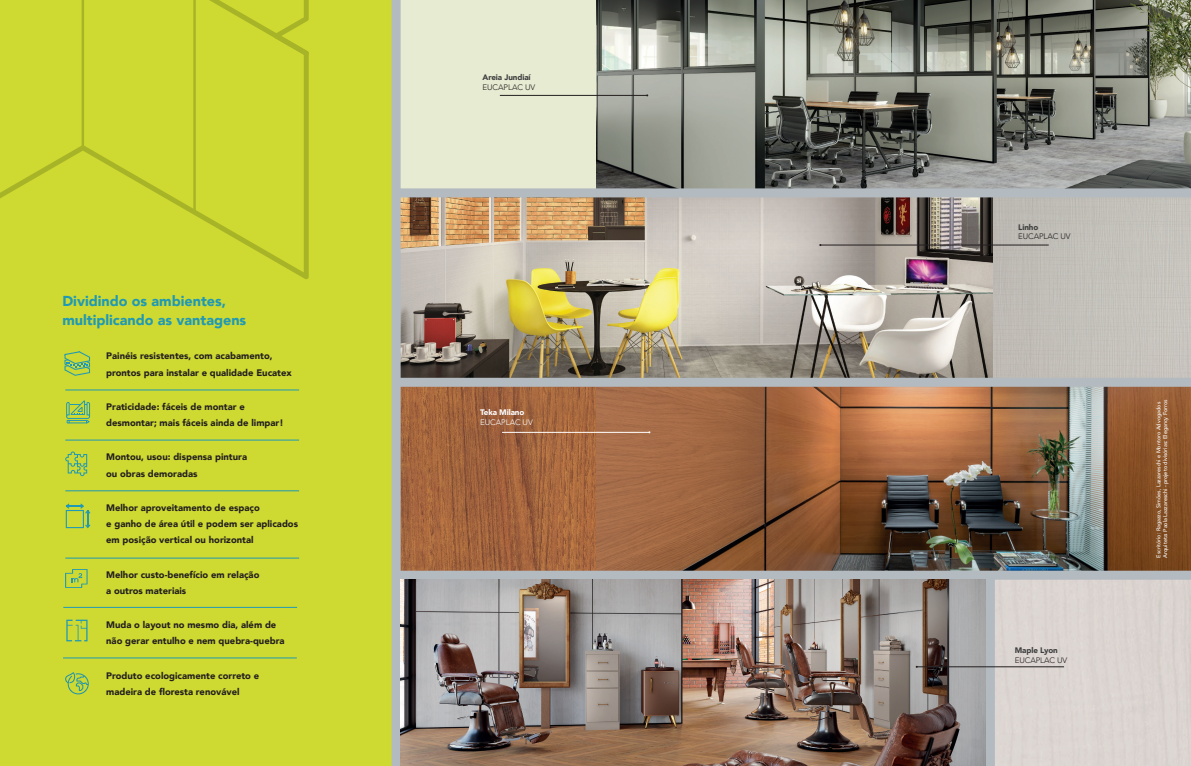
<style>
.page{position:relative;width:1191px;height:766px;background:#fff}
.page>*{position:absolute;margin:0;border:0;box-sizing:border-box;transform-origin:0 0}
.t1{font:900 14.4px/19px "Avenir";color:#1f99b5}
.t2{font:900 9.4px/16.3px "Avenir";color:#231f20}
.t3{font:300 8px "Avenir";letter-spacing:-.01em;color:#231f20}
.t4{font:900 8px "Avenir";letter-spacing:-.01em;color:#3e3e3f}
.t5{font:900 8px "Avenir";letter-spacing:-.01em;color:#fff}
.t6{font:300 8px "Avenir";letter-spacing:-.01em;color:#fff}
.t7{font:500 5.5px/6.7px "Avenir";letter-spacing:-.01em;color:#fff}
</style>
<div class="page">
<div style="left:0;top:0;width:397px;height:765px;background:#ced931"></div>
<img style="left:595px;top:0;width:596px;height:188px">
<hr style="left:65px;top:389px;width:234px;height:1px;background:#1f99b5">
<hr style="left:65px;top:439px;width:234px;height:1px;background:#1f99b5">
<hr style="left:65px;top:490px;width:234px;height:1px;background:#1f99b5">
<hr style="left:65px;top:557px;width:234px;height:1px;background:#1f99b5">
<hr style="left:63px;top:606px;width:234px;height:1px;background:#1f99b5">
<hr style="left:63px;top:657px;width:234px;height:1px;background:#1f99b5">
<svg style="left:66px;top:400px;width:24px;height:23px"></svg>
<svg style="left:65px;top:569px;width:23px;height:18px"></svg>
<svg style="left:66px;top:503px;width:24px;height:25px"></svg>
<img style="left:595px;top:386px;width:596px;height:184px">
<div style="left:400px;top:0;width:195px;height:188px;background:#e7ebd2"></div>
<img style="left:400px;top:197px;width:594px;height:180px">
<div style="left:994px;top:579px;width:197px;height:186px;background:#dcd4d1"></div>
<img style="left:400px;top:386px;width:195px;height:184px">
<img style="left:994px;top:197px;width:197px;height:180px">
<div style="left:396px;top:188px;width:795px;height:9px;background:#b3bac0"></div>
<div style="left:398px;top:377px;width:793px;height:9px;background:#b3bac0"></div>
<div style="left:396px;top:570px;width:795px;height:9px;background:#b3bac0"></div>
<div style="left:985px;top:576px;width:9px;height:189px;background:#b3bac0"></div>
<div style="left:392px;top:0;width:8px;height:765px;background:#b3bac0"></div>
<hr style="left:820px;top:245px;width:228px;height:1px;background:#231f20">
<hr style="left:502px;top:432px;width:147px;height:1px;background:#fff">
<hr style="left:500px;top:95px;width:147px;height:1px;background:#231f20">
<svg style="left:0;top:0;width:309px;height:279px"></svg>
<svg style="left:192px;top:0;width:117px;height:213px"></svg>
<svg style="left:64px;top:351px;width:26px;height:24px"></svg>
<svg style="left:65px;top:451px;width:22px;height:25px"></svg>
<svg style="left:65px;top:672px;width:24px;height:22px"></svg>
<svg style="left:66px;top:619px;width:22px;height:22px"></svg>
<img style="left:401px;top:579px;width:584px;height:186px">
<hr style="left:916px;top:666px;width:148px;height:1px;background:#231f20">
<h1 class="t1" style="left:62px;top:291px;width:185px">Dividindo os ambientes, multiplicando as vantagens</h1>
<p class="t2" style="left:106px;top:347px;width:187px">Painéis resistentes, com acabamento, prontos para instalar e qualidade Eucatex</p>
<p class="t2" style="left:106px;top:398px;width:179px">Praticidade: fáceis de montar e desmontar; mais fáceis ainda de limpar!</p>
<p class="t2" style="left:106px;top:448px;width:142px">Montou, usou: dispensa pintura ou obras demoradas</p>
<p class="t2" style="left:106px;top:499px;width:193px">Melhor aproveitamento de espaço<br>e ganho de área útil e podem ser aplicados em posição vertical ou horizontal</p>
<p class="t2" style="left:106px;top:566px;width:155px">Melhor custo-benefício em relação a outros materiais</p>
<p class="t2" style="left:106px;top:616px;width:180px">Muda o layout no mesmo dia, além de não gerar entulho e nem quebra-quebra</p>
<p class="t2" style="left:106px;top:666px;width:155px">Produto ecologicamente correto e madeira de floresta renovável</p>
<p class="t4" style="left:482px;top:70px;width:50px">Areia Jundiaí</p>
<p class="t3" style="left:482px;top:82px;width:54px">EUCAPLAC UV</p>
<p class="t5" style="left:480px;top:405px;width:46px">Teka Milano</p>
<p class="t6" style="left:480px;top:417px;width:54px">EUCAPLAC UV</p>
<p class="t4" style="left:1018px;top:220px;width:22px">Linho</p>
<p class="t3" style="left:1018px;top:232px;width:54px">EUCAPLAC UV</p>
<p class="t4" style="left:1014px;top:643px;width:45px">Maple Lyon</p>
<p class="t3" style="left:1014px;top:655px;width:54px">EUCAPLAC UV</p>
<p class="t7" style="left:1155px;top:557px;width:160px;rotate:-90deg">Escritório: Ragazzo, Simões, Lazzareschi e Montoro Advogados<br>Arquiteta: Paola Lazzareschi - projeto divisórias: Elegancy Forros</p>
</div>
